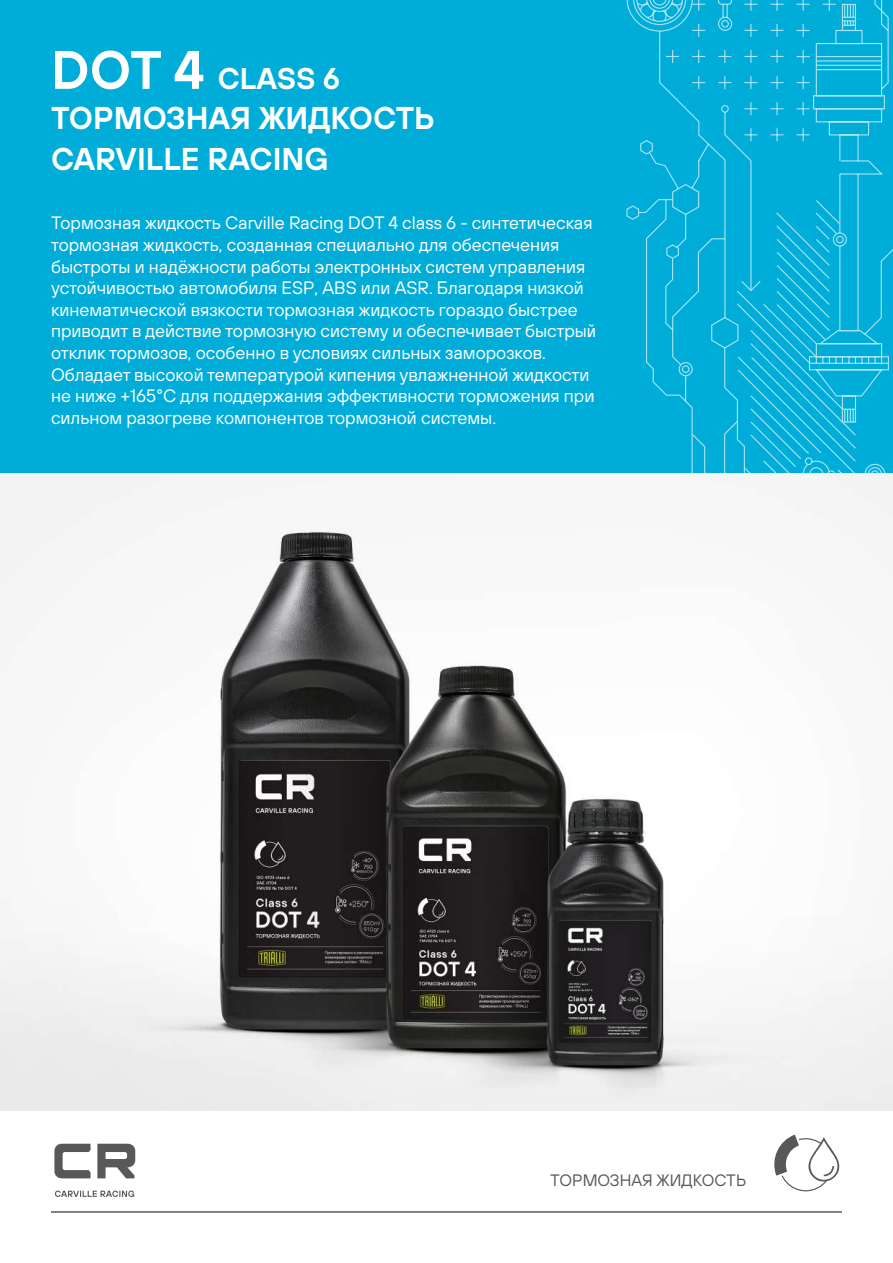
<style>
.page{position:relative;width:893px;height:1263px;background:#fff}
.page>*{position:absolute;margin:0;border:0;box-sizing:border-box;transform-origin:0 0}
.t1{font:600 31.5px/40.5px "TT Hoves";color:#fff}
.t2{font:600 30px "TT Hoves";color:#fff}
.t3{font:18px/21.6px "TT Hoves";color:#fff}
.t4{font:16.5px "TT Hoves";color:#57585a}
.s1{font-size:54px}
</style>
<div class="page">
<hr style="left:51px;top:1211px;width:791px;height:2px;background:#57585a">
<svg style="left:54px;top:1144px;width:81px;height:53px"></svg>
<svg style="left:774px;top:1134px;width:65px;height:57px"></svg>
<img style="left:0;top:472px;width:893px;height:638px">
<div style="left:0;top:0;width:893px;height:472px;background:#00add9"></div>
<svg style="left:626px;top:0;width:267px;height:472px"></svg>
<h2 class="t2" style="left:51px;top:59px;width:291px"><span class="s1">DOT 4</span> CLASS 6</h2>
<h1 class="t1" style="left:51px;top:97px;width:385px">ТОРМОЗНАЯ ЖИДКОСТЬ<br>CARVILLE RACING</h1>
<p class="t3" style="left:51px;top:212px;width:547px">Тормозная жидкость Carville Racing DOT 4 class 6 - синтетическая тормозная жидкость, созданная специально для обеспечения быстроты и надёжности работы электронных систем управления устойчивостью автомобиля ESP, ABS или ASR. Благодаря низкой кинематической вязкости тормозная жидкость гораздо быстрее приводит в действие тормозную систему и обеспечивает быстрый отклик тормозов, особенно в условиях сильных заморозков.<br>Обладает высокой температурой кипения увлажненной жидкости не ниже +165°С для поддержания эффективности торможения при сильном разогреве компонентов тормозной системы.</p>
<p class="t4" style="left:550px;top:1170px;width:198px">ТОРМОЗНАЯ ЖИДКОСТЬ</p>
</div>
